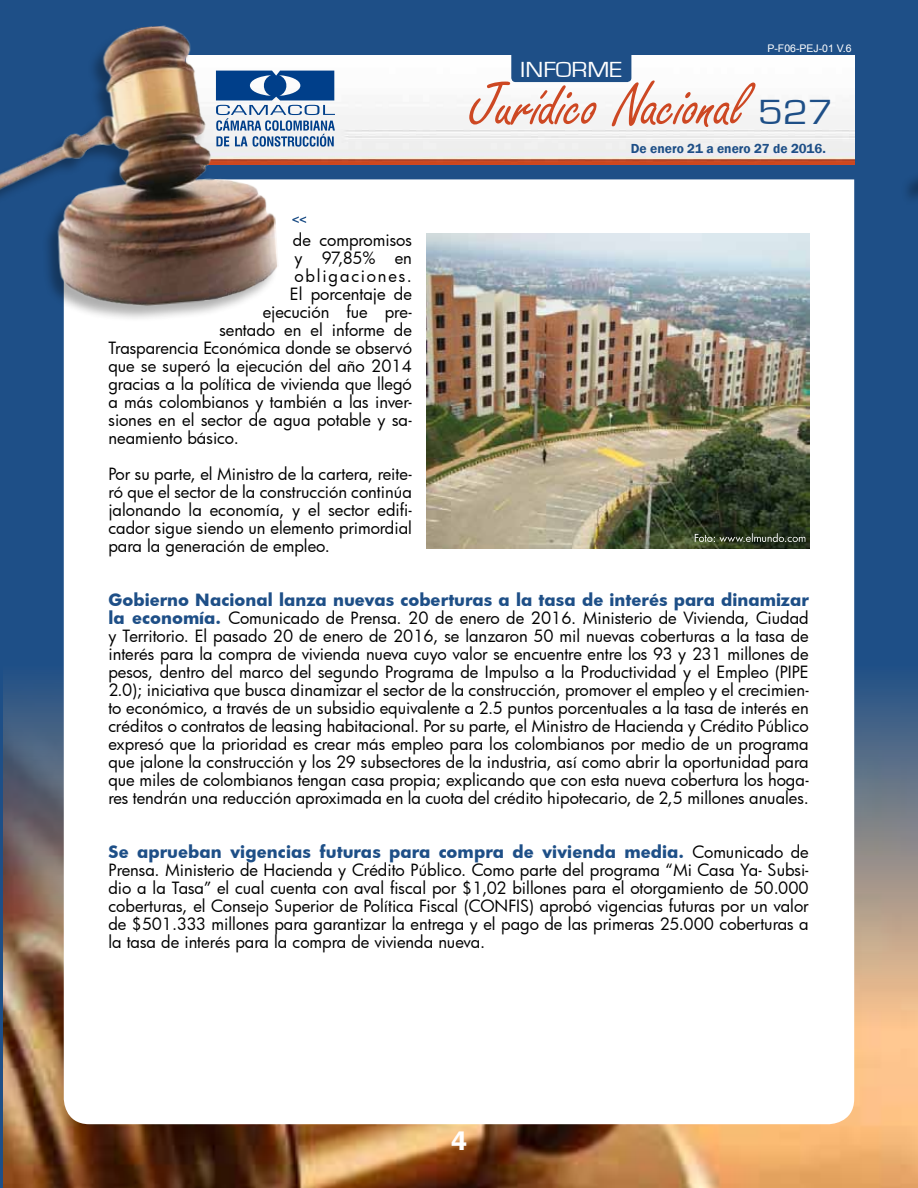
<style>
.page{position:relative;width:918px;height:1188px;background:#1e4f87}
.page>*{position:absolute;margin:0;border:0;box-sizing:border-box;transform-origin:0 0}
.t1{font:66px "Freestyle Scr D";letter-spacing:-.01em;color:#cd4823}
.t2{font:36px "Eurostile";color:#1e4f87;scale:1.14 1}
.t3{font:600 27px "Franklin Gothic";color:#fff}
.t4{font:22.5px "Eurostile";color:#fff;scale:1.14 1}
.t5{font:16.5px/18px "Futura";color:#000;text-align:justify}
.t6{font:16.5px "Futura";letter-spacing:.115em;color:#000}
.t7{font:600 13.5px "Franklin Gothic";color:#1e4f87}
.t8{font:10.5px "Arial";color:#fff}
.s1{font-weight:700;color:#1e4f87}
</style>
<div class="page">
<img style="left:4px;top:665px;width:914px;height:523px">
<div style="left:64px;top:179px;width:790px;height:945px;background:#fff"></div>
<img style="left:281px;top:55px;width:573px;height:109px">
<div style="left:511px;top:37px;width:120px;height:45px;background:#1e4f87;border-radius:4px"></div>
<div style="left:0;top:26px;width:278px;height:297px;background:#000;opacity:.32"></div>
<img style="left:0;top:25px;width:281px;height:291px">
<svg style="left:216px;top:71px;width:119px;height:76px;background:#7998be"></svg>
<svg style="left:292px;top:216px;width:14px;height:7px"></svg>
<img style="left:427px;top:233px;width:382px;height:316px">
<svg style="left:695px;top:533px;width:110px;height:9px"></svg>
<h3 class="t4" style="left:520px;top:57px;width:91px">INFORME</h3>
<p class="t8" style="left:767px;top:42px;width:86px">P-F06-PEJ-01 V.6</p>
<h1 class="t1" style="left:470px;top:70px;width:278px">Jurídico Nacional</h1>
<h2 class="t2" style="left:758px;top:93px;width:68px">527</h2>
<p class="t7" style="left:631px;top:140px;width:197px">De enero 21 a enero 27 de 2016.</p>
<p class="t5" style="left:293px;top:230px;width:121px">de compromisos</p>
<p class="t5" style="left:294px;top:248px;width:119px">y 97,85% en</p>
<p class="t6" style="left:294px;top:264px;width:119px">obligaciones.</p>
<p class="t5" style="left:290px;top:284px;width:124px">El porcentaje de</p>
<p class="t5" style="left:263px;top:302px;width:151px">ejecución fue pre-</p>
<p class="t5" style="left:219px;top:320px;width:194px">sentado en el informe de</p>
<p class="t5" style="left:108px;top:338px;width:305px">Trasparencia Económica donde se observó</p>
<p class="t5" style="left:108px;top:356px;width:305px">que se superó la ejecución del año 2014</p>
<p class="t5" style="left:108px;top:374px;width:305px">gracias a la política de vivienda que llegó</p>
<p class="t5" style="left:108px;top:392px;width:305px">a más colombianos y también a las inver-</p>
<p class="t5" style="left:108px;top:410px;width:305px">siones en el sector de agua potable y sa-</p>
<p class="t5" style="left:108px;top:428px;width:132px">neamiento básico.</p>
<p class="t5" style="left:108px;top:464px;width:305px">Por su parte, el Ministro de la cartera, reite&shy;ró que el sector de la construcción continúa jalonando la economía, y el sector edifi&shy;cador sigue siendo un elemento primordial para la generación de empleo.</p>
<p class="t5" style="left:108px;top:590px;width:702px"><span class="s1">Gobierno Nacional lanza nuevas coberturas a la tasa de interés para dinamizar la economía.</span> Comunicado de Prensa. 20 de enero de 2016. Ministerio de Vivienda, Ciudad y Territorio. El pasado 20 de enero de 2016, se lanzaron 50 mil nuevas coberturas a la tasa de interés para la compra de vivienda nueva cuyo valor se encuentre entre los 93 y 231 millones de pesos, dentro del marco del segundo Programa de Impulso a la Productividad y el Empleo (PIPE 2.0); iniciativa que busca dinamizar el sector de la construcción, promover el empleo y el crecimien&shy;to económico, a través de un subsidio equivalente a 2.5 puntos porcentuales a la tasa de interés en créditos o contratos de leasing habitacional. Por su parte, el Ministro de Hacienda y Crédito Público expresó que la prioridad es crear más empleo para los colombianos por medio de un programa que jalone la construcción y los 29 subsectores de la industria, así como abrir la oportunidad para que miles de colombianos tengan casa propia; explicando que con esta nueva cobertura los hoga&shy;res tendrán una reducción aproximada en la cuota del crédito hipotecario, de 2,5 millones anuales.</p>
<p class="t5" style="left:108px;top:842px;width:702px"><span class="s1">Se aprueban vigencias futuras para compra de vivienda media.</span> Comunicado de Prensa. Ministerio de Hacienda y Crédito Público. Como parte del programa “Mi Casa Ya- Subsi&shy;dio a la Tasa” el cual cuenta con aval fiscal por $1,02 billones para el otorgamiento de 50.000 coberturas, el Consejo Superior de Política Fiscal (CONFIS) aprobó vigencias futuras por un valor de $501.333 millones para garantizar la entrega y el pago de las primeras 25.000 coberturas a la tasa de interés para la compra de vivienda nueva.</p>
<h3 class="t3" style="left:451px;top:1124px;width:17px">4</h3>
</div>
